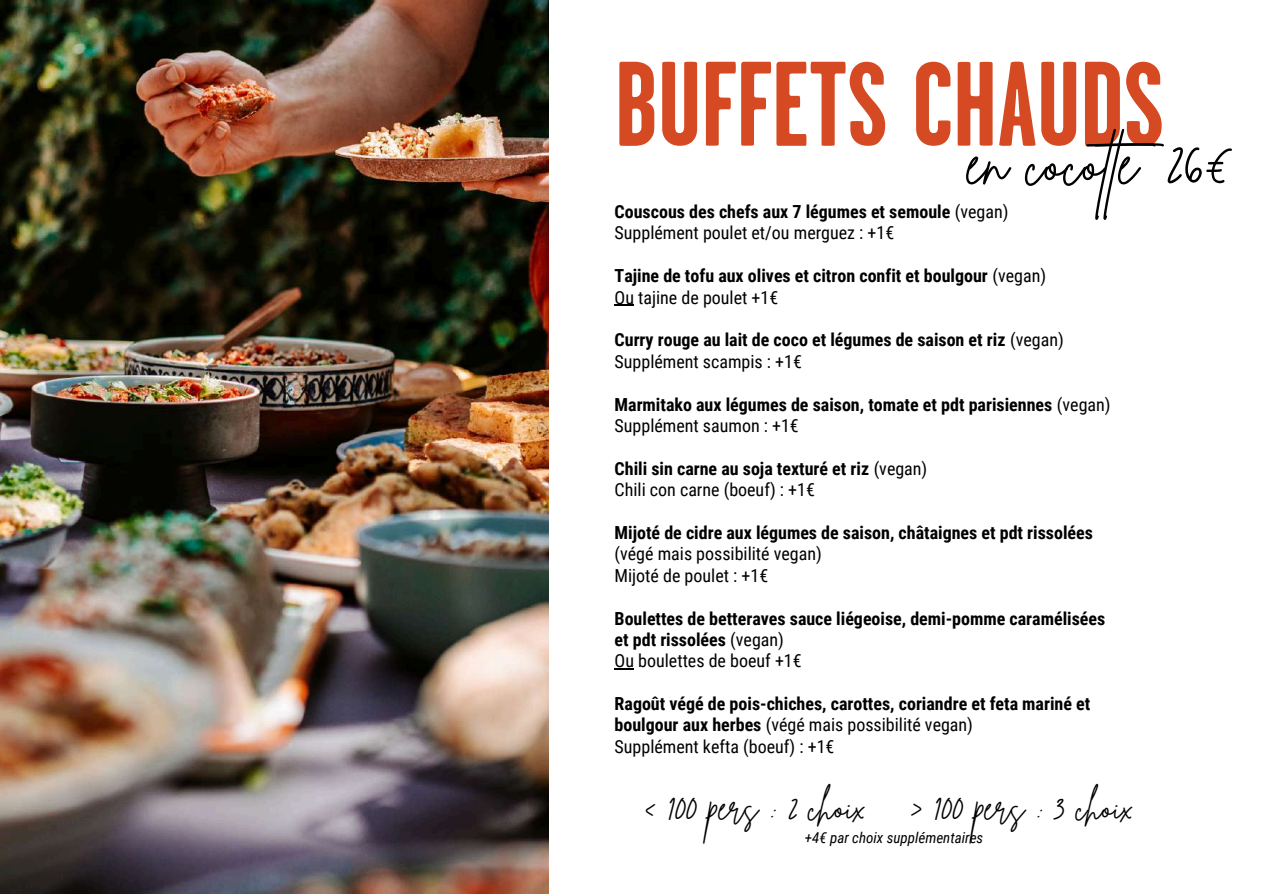
<style>
.page{position:relative;width:1263px;height:894px;background:#fff}
.page>*{position:absolute;margin:0;border:0;box-sizing:border-box;transform-origin:0 0}
.t1{font:700 120px "Garage Gothic";color:#d54a23}
.t2{font:61.95px "Brittany Signature";color:#000}
.t3{font:36px "Brittany Signature";color:#000}
.t4{font:700 18px/21.3px "Roboto Condensed";color:#000}
.t5{font:18px/21.3px "Roboto Condensed";color:#000}
.t6{font:italic 15px "Roboto Condensed";color:#000}
.s1{font-size:62.85px}
.s2{font-weight:700}
.s3{font-weight:400}
</style>
<div class="page">
<img style="left:0;top:0;width:548px;height:893px">
<svg style="left:615px;top:304px;width:19px;height:2px"></svg>
<svg style="left:615px;top:668px;width:19px;height:1px"></svg>
<h1 class="t1" style="left:615px;top:62px;width:552px">BUFFETS CHAUDS</h1>
<h2 class="t2" style="left:968px;top:122px;width:266px">en cocote <span class="s1">26€</span></h2>
<p class="t5" style="left:615px;top:201px;width:395px"><span class="s2">Couscous des chefs aux 7 légumes et semoule</span> (vegan)<br>Supplément poulet et/ou merguez : +1€</p>
<p class="t4" style="left:615px;top:265px;width:433px">Tajine de tofu aux olives et citron confit et boulgour <span class="s3">(vegan)<br>Ou tajine de poulet +1€</span></p>
<p class="t4" style="left:615px;top:329px;width:451px">Curry rouge au lait de coco et légumes de saison et riz <span class="s3">(vegan)<br>Supplément scampis : +1€</span></p>
<p class="t4" style="left:615px;top:393px;width:497px">Marmitako aux légumes de saison, tomate et pdt parisiennes <span class="s3">(vegan)<br>Supplément saumon : +1€</span></p>
<p class="t4" style="left:615px;top:458px;width:314px">Chili sin carne au soja texturé et riz <span class="s3">(vegan)<br>Chili con carne (boeuf) : +1€</span></p>
<p class="t4" style="left:615px;top:522px;width:480px">Mijoté de cidre aux légumes de saison, châtaignes et pdt rissolées</p>
<p class="t5" style="left:615px;top:543px;width:209px">(végé mais possibilité vegan)<br>Mijoté de poulet : +1€</p>
<p class="t4" style="left:615px;top:607px;width:492px">Boulettes de betteraves sauce liégeoise, demi-pomme caramélisées et pdt rissolées <span class="s3">(vegan)<br>Ou boulettes de boeuf +1€</span></p>
<p class="t4" style="left:615px;top:693px;width:477px">Ragoût végé de pois-chiches, carottes, coriandre et feta mariné et boulgour aux herbes <span class="s3">(végé mais possibilité vegan)<br>Supplément kefta (boeuf) : +1€</span></p>
<h3 class="t3" style="left:644px;top:784px;width:490px">&lt; 100 pers : 2 choix &gt; 100 pers : 3 choix</h3>
<p class="t6" style="left:805px;top:829px;width:180px">+4€ par choix supplémentaires</p>
</div>
